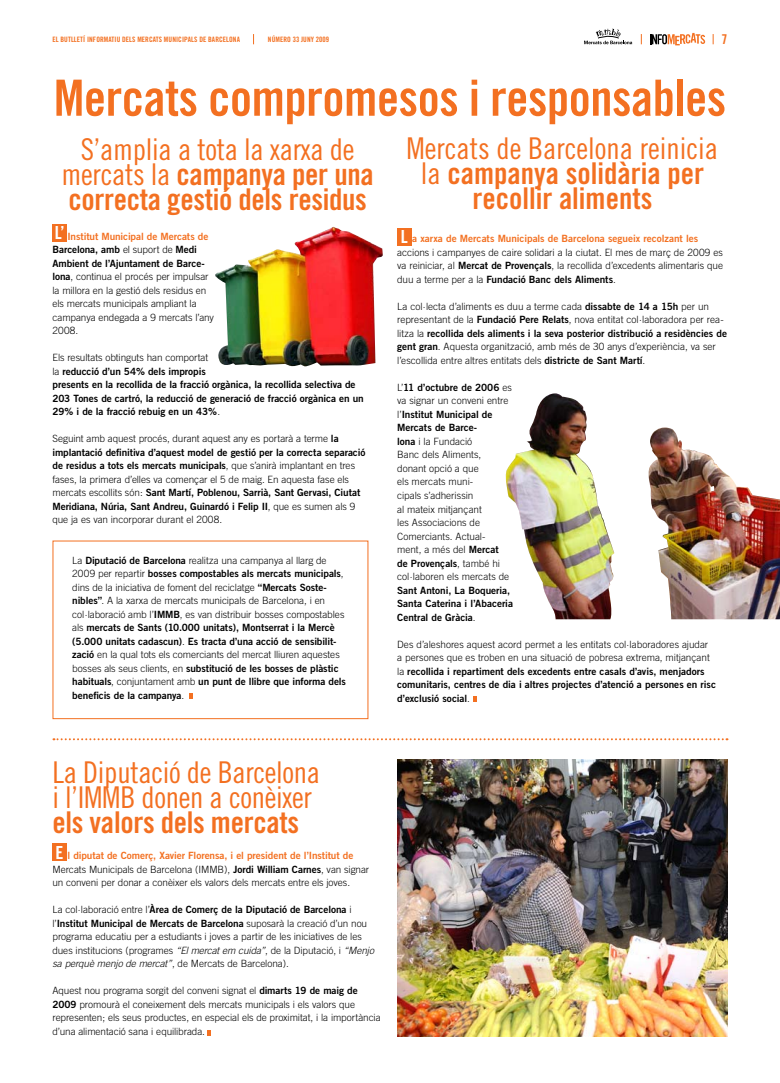
<style>
.page{position:relative;width:780px;height:1083px;background:#fff}
.page>*{position:absolute;margin:0;border:0;box-sizing:border-box;transform-origin:0 0}
.t1{font:50px "Trade Gothic Bold Cond Twenty";letter-spacing:-.01em;color:#f37021}
.t2{font:30px/25px "Trade Gothic Bold Cond Twenty";letter-spacing:-.01em;color:#f37021}
.t3{font:30px/25px "Trade Gothic Cond Eighteen";letter-spacing:-.01em;color:#f37021}
.t4{font:18px "Trade Gothic Bold Cond Twenty";color:#fff}
.t5{font:13.5px "Trade Gothic Bold Cond Twenty";color:#f37021}
.t6{font:300 10px/13.5px "Trade Gothic";letter-spacing:-.005em;color:#000}
.t7{font:10px/13.5px "Trade Gothic Bold Two";letter-spacing:-.005em;color:#000}
.t8{font:10px "Trade Gothic Bold Two";letter-spacing:-.005em;color:#f37021}
.t9{font:7.4px "Trade Gothic Bold Cond Twenty";letter-spacing:.01em;color:#f37021}
.s1{font-family:"Trade Gothic Cond Eighteen"}
.s2{color:#f37021}
.s3{font-family:"Trade Gothic";font-weight:300}
.s4{font-family:"Trade Gothic Bold Two";font-weight:400}
.s5{font-style:italic}
</style>
<div class="page">
<svg style="left:584px;top:29px;width:48px;height:15px"></svg>
<svg style="left:650px;top:33px;width:55px;height:12px"></svg>
<svg style="left:53px;top:738px;width:674px;height:2px"></svg>
<img style="left:505px;top:393px;width:275px;height:226px">
<div style="left:52px;top:540px;width:316px;height:179px;border:1px solid #f37021"></div>
<img style="left:397px;top:760px;width:330px;height:276px">
<div style="left:52px;top:224px;width:15px;height:17px;background:#f37021"></div>
<div style="left:397px;top:228px;width:14px;height:17px;background:#f37021"></div>
<div style="left:52px;top:843px;width:15px;height:18px;background:#f37021"></div>
<svg style="left:473px;top:696px;width:4px;height:6px"></svg>
<svg style="left:189px;top:693px;width:3px;height:6px"></svg>
<svg style="left:207px;top:1030px;width:3px;height:5px"></svg>
<img style="left:215px;top:227px;width:168px;height:140px">
<p class="t9" style="left:52px;top:35px;width:189px">EL BUTLLETÍ INFORMATIU DELS MERCATS MUNICIPALS DE BARCELONA</p>
<p class="t9" style="left:268px;top:35px;width:63px">NÚMERO 33 JUNY 2009</p>
<h3 class="t5" style="left:721px;top:31px;width:7px">7</h3>
<h1 class="t1" style="left:54px;top:68px;width:673px">Mercats compromesos i responsables</h1>
<h2 class="t3" style="left:81px;top:137px;width:275px">S’amplia a tota la xarxa de</h2>
<h2 class="t2" style="left:62px;top:162px;width:314px"><span class="s1">mercats la</span> campanya per una correcta gestió dels residus</h2>
<h2 class="t3" style="left:406px;top:135px;width:313px">Mercats de Barcelona reinicia</h2>
<h2 class="t2" style="left:420px;top:160px;width:285px;text-align:center"><span class="s1">la</span> campanya solidària per recollir aliments</h2>
<h3 class="t4" style="left:55px;top:222px;width:11px">L’</h3>
<h3 class="t4" style="left:401px;top:226px;width:9px">L</h3>
<p class="t7" style="left:52px;top:229px;width:157px;text-indent:15px"><span class="s2">Institut Municipal de Mercats de<br></span>Barcelona, amb <span class="s3">el suport de</span> Medi<br>Ambient de l’Ajuntament de Barce-</p>
<p class="t6" style="left:52px;top:270px;width:163px"><span class="s4">lona</span>, continua el procés per impulsar la millora en la gestió dels residus en els mercats municipals ampliant la campanya endegada a 9 mercats l’any<br>2008.  </p>
<p class="t6" style="left:52px;top:351px;width:157px">Els resultats obtinguts han comportat</p>
<p class="t7" style="left:52px;top:364px;width:313px"><span class="s3">la</span> reducció d’un 54% dels impropis<br>presents en la recollida de la fracció orgànica, la recollida selectiva de 203 Tones de cartró, la reducció de generació de fracció orgànica en un 29% i de la fracció rebuig en un 43%<span class="s3">.  </span></p>
<p class="t6" style="left:52px;top:432px;width:288px">Seguint amb aquest procés, durant aquest any es portarà a terme <span class="s4">la</span></p>
<p class="t7" style="left:52px;top:445px;width:314px">implantació definitiva d’aquest model de gestió per la correcta separació de residus a tots els mercats municipals<span class="s3">, que s’anirà implantant en tres</span></p>
<p class="t6" style="left:52px;top:472px;width:298px">fases, la primera d’elles va començar el 5 de maig. En aquesta fase els</p>
<p class="t7" style="left:52px;top:486px;width:309px"><span class="s3">mercats escollits són:</span> Sant Martí, Poblenou, Sarrià, Sant Gervasi, Ciutat<br>Meridiana, Núria, Sant Andreu, Guinardó i Felip II<span class="s3">, que es sumen als 9</span></p>
<p class="t6" style="left:52px;top:513px;width:171px">que ja es van incorporar durant el 2008.</p>
<p class="t6" style="left:72px;top:553px;width:256px">La <span class="s4">Diputació de Barcelona</span> realitza una campanya al llarg de</p>
<p class="t7" style="left:72px;top:567px;width:273px"><span class="s3">2009 per repartir</span> bosses compostables als mercats municipals<span class="s3">,</span></p>
<p class="t6" style="left:72px;top:580px;width:274px">dins de la iniciativa de foment del reciclatge <span class="s4">“Mercats Soste&shy;nibles”</span>. A la xarxa de mercats municipals de Barcelona, i en col·laboració amb l’<span class="s4">IMMB</span>, es van distribuir bosses compostables</p>
<p class="t7" style="left:72px;top:621px;width:266px"><span class="s3">als</span> mercats de Sants (10.000 unitats), Montserrat i la Mercè (5.000 unitats cadascun)<span class="s3">.</span> Es tracta d’una acció de sensibilit-</p>
<p class="t6" style="left:72px;top:648px;width:269px"><span class="s4">zació</span> en la qual tots els comerciants del mercat lliuren aquestes</p>
<p class="t7" style="left:72px;top:661px;width:275px"><span class="s3">bosses als seus clients, en</span> substitució de les bosses de plàstic habituals<span class="s3">, conjuntament amb</span> un punt de llibre que informa dels beneficis de la campanya<span class="s3">.</span></p>
<p class="t8" style="left:412px;top:233px;width:287px">a xarxa de Mercats Municipals de Barcelona segueix recolzant les</p>
<p class="t6" style="left:397px;top:245px;width:327px">accions i campanyes de caire solidari a la ciutat. El mes de març de 2009 es va reiniciar, al <span class="s4">Mercat de Provençals</span>, la recollida d’excedents alimentaris que</p>
<p class="t7" style="left:397px;top:272px;width:222px"><span class="s3">duu a terme per a la</span> Fundació Banc dels Aliments<span class="s3">.  </span></p>
<p class="t6" style="left:397px;top:299px;width:328px">La col·lecta d’aliments es duu a terme cada <span class="s4">dissabte de 14 a 15h</span> per un representant de la <span class="s4">Fundació Pere Relats</span>, nova entitat col·laboradora per rea-</p>
<p class="t7" style="left:397px;top:326px;width:331px"><span class="s3">litza la</span> recollida dels aliments i la seva posterior distribució a residències de</p>
<p class="t6" style="left:397px;top:340px;width:320px"><span class="s4">gent gran</span>. Aquesta organització, amb més de 30 anys d’experiència, va ser l’escollida entre altres entitats dels <span class="s4">districte de Sant Martí</span>.</p>
<p class="t7" style="left:397px;top:380px;width:116px"><span class="s3">L’</span>11 d’octubre de 2006 <span class="s3">es</span></p>
<p class="t6" style="left:397px;top:394px;width:113px">va signar un conveni entre</p>
<p class="t7" style="left:397px;top:407px;width:97px"><span class="s3">l’</span>Institut Municipal de<br>Mercats de Barce-</p>
<p class="t6" style="left:397px;top:434px;width:103px"><span class="s4">lona</span> i la Fundació<br>Banc dels Aliments, donant opció a que<br>els mercats muni&shy;cipals s’adherissin<br>al mateix mitjançant<br>les Associacions de<br>Comerciants. Actual&shy;ment, a més del <span class="s4">Mercat</span></p>
<p class="t7" style="left:397px;top:556px;width:104px">de Provençals<span class="s3">, també hi</span></p>
<p class="t6" style="left:397px;top:569px;width:113px">col·laboren els mercats de</p>
<p class="t7" style="left:397px;top:583px;width:117px">Sant Antoni, La Boqueria,<br>Santa Caterina i l’Abaceria<br>Central de Gràcia<span class="s3">.</span></p>
<p class="t6" style="left:397px;top:637px;width:314px">Des d’aleshores aquest acord permet a les entitats col·laboradores ajudar a persones que es troben en una situació de pobresa extrema, mitjançant</p>
<p class="t7" style="left:397px;top:664px;width:320px"><span class="s3">la</span> recollida i repartiment dels excedents entre casals d’avis, menjadors comunitaris, centres de dia i altres projectes d’atenció a persones en risc d’exclusió social<span class="s3">.</span></p>
<h2 class="t3" style="left:52px;top:760px;width:269px">La Diputació de Barcelona i l’IMMB donen a conèixer</h2>
<h2 class="t2" style="left:52px;top:810px;width:248px">els valors dels mercats</h2>
<h3 class="t4" style="left:56px;top:841px;width:9px">E</h3>
<p class="t8" style="left:68px;top:850px;width:287px">l diputat de Comerç, Xavier Florensa, i el president de l’Institut de</p>
<p class="t6" style="left:52px;top:862px;width:318px">Mercats Municipals de Barcelona (IMMB), <span class="s4">Jordi William Carnes</span>, van signar un conveni per donar a conèixer els valors dels mercats entre els joves.</p>
<p class="t7" style="left:52px;top:903px;width:316px"><span class="s3">La col·laboració entre l’</span>Àrea de Comerç de la Diputació de Barcelona <span class="s3">i l’</span>Institut Municipal de Mercats de Barcelona <span class="s3">suposarà la creació d’un nou</span></p>
<p class="t6" style="left:52px;top:930px;width:323px">programa educatiu per a estudiants i joves a partir de les iniciatives de les dues institucions (programes <span class="s5">“El mercat em cuida”</span>, de la Diputació, i <span class="s5">“Menjo sa perquè menjo de mercat”</span>, de Mercats de Barcelona).</p>
<p class="t6" style="left:52px;top:984px;width:330px">Aquest nou programa sorgit del conveni signat el <span class="s4">dimarts 19 de maig de 2009</span> promourà el coneixement dels mercats municipals i els valors que representen; els seus productes, en especial els de proximitat, i la importància d’una alimentació sana i equilibrada.</p>
</div>
